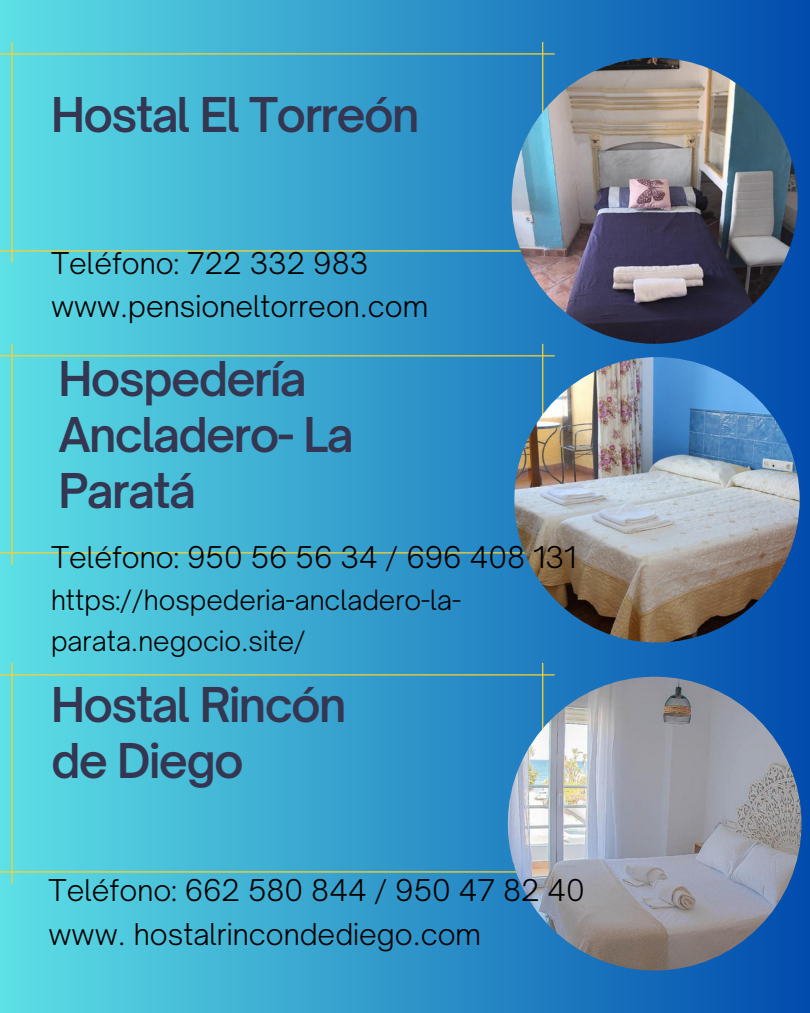
<style>
.page{position:relative;width:810px;height:1013px;background:#fff}
.page>*{position:absolute;margin:0;border:0;box-sizing:border-box;transform-origin:0 0}
.t1{font:600 45.9px/56.2px "Open Sauce One";letter-spacing:-.035em;color:#343652}
.t2{font:300 28.7px "Open Sauce One";color:#000}
.t3{font:300 26.7px/41.2px "Open Sauce One";color:#000}
</style>
<div class="page">
<div style="left:0;top:0;width:810px;height:1012px;background:linear-gradient(to right,#5de0e6,#014bad)"></div>
<svg style="left:0;top:42px;width:555px;height:221px;background:#41afd1"></svg>
<svg style="left:0;top:344px;width:555px;height:221px;background:#41afd1"></svg>
<svg style="left:0;top:663px;width:555px;height:221px;background:#41b0d1"></svg>
<img style="left:512px;top:58px;width:286px;height:286px;border-radius:50%">
<img style="left:514px;top:357px;width:286px;height:285px;border-radius:50%">
<img style="left:508px;top:676px;width:294px;height:294px;border-radius:50%">
<p class="t1" style="left:51px;top:86px;width:370px">Hostal El Torreón</p>
<p class="t2" style="left:51px;top:245px;width:319px">Teléfono: 722 332 983</p>
<p class="t2" style="left:51px;top:289px;width:379px">www.pensioneltorreon.com</p>
<p class="t1" style="left:58px;top:350px;width:297px">Hospedería<br>Ancladero- La<br>Paratá</p>
<p class="t2" style="left:51px;top:539px;width:527px">Teléfono: 950 56 56 34 / 696 408 131</p>
<p class="t3" style="left:51px;top:578px;width:412px">https://hospederia-ancladero-la&shy;parata.negocio.site/</p>
<p class="t1" style="left:51px;top:676px;width:297px">Hostal Rincón de Diego</p>
<p class="t2" style="left:49px;top:872px;width:538px">Teléfono: 662 580 844 / 950 47 82 40</p>
<p class="t2" style="left:49px;top:916px;width:434px">www. hostalrincondediego.com</p>
</div>
